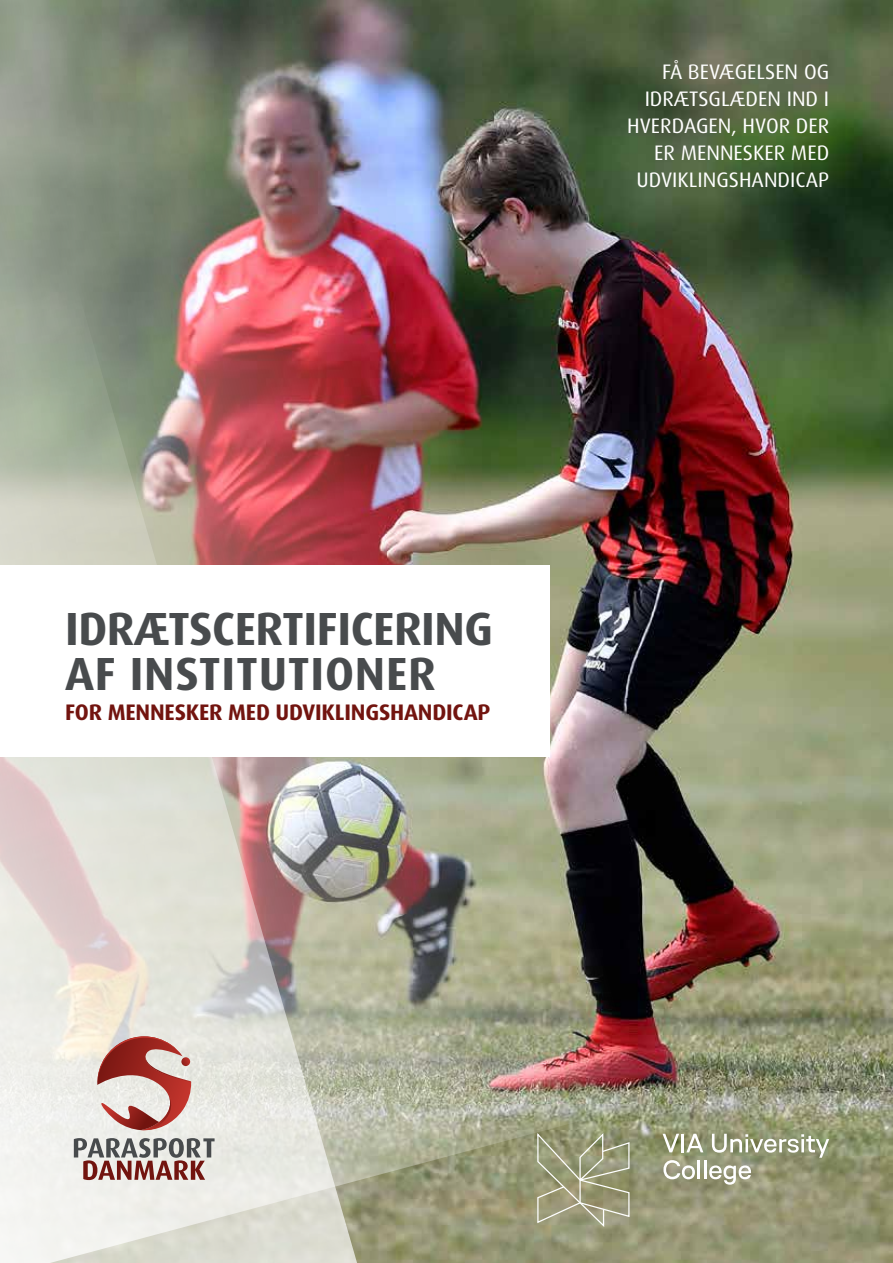
<style>
.page{position:relative;width:893px;height:1263px;background:#fff}
.page>*{position:absolute;margin:0;border:0;box-sizing:border-box;transform-origin:0 0}
.t1{font:700 46.5px/45px "Dax OT";letter-spacing:-.01em;color:#484b4d}
.t2{font:700 22.5px "Dax OT";letter-spacing:-.01em;color:#72140f}
.t3{font:21px/27px "Dax OT";color:#fff;text-align:right}
</style>
<div class="page">
<img style="left:642px;top:0;width:251px;height:1263px">
<img style="left:0;top:0;width:642px;height:1263px">
<img style="left:0;top:278px;width:397px;height:985px">
<svg style="left:74px;top:1138px;width:141px;height:42px"></svg>
<svg style="left:97px;top:1031px;width:94px;height:100px"></svg>
<div style="left:0;top:566px;width:549px;height:191px;background:#fff"></div>
<svg style="left:662px;top:1134px;width:167px;height:51px"></svg>
<svg style="left:537px;top:1131px;width:93px;height:97px"></svg>
<p class="t3" style="left:627px;top:58px;width:203px">FÅ BEVÆGELSEN OG<br>IDRÆTSGLÆDEN IND I<br>HVERDAGEN, HVOR DER<br>ER MENNESKER MED<br>UDVIKLINGSHANDICAP</p>
<h1 class="t1" style="left:65px;top:607px;width:429px">IDRÆTSCERTIFICERING<br>AF INSTITUTIONER</h1>
<p class="t2" style="left:65px;top:698px;width:427px">FOR MENNESKER MED UDVIKLINGSHANDICAP</p>
</div>
